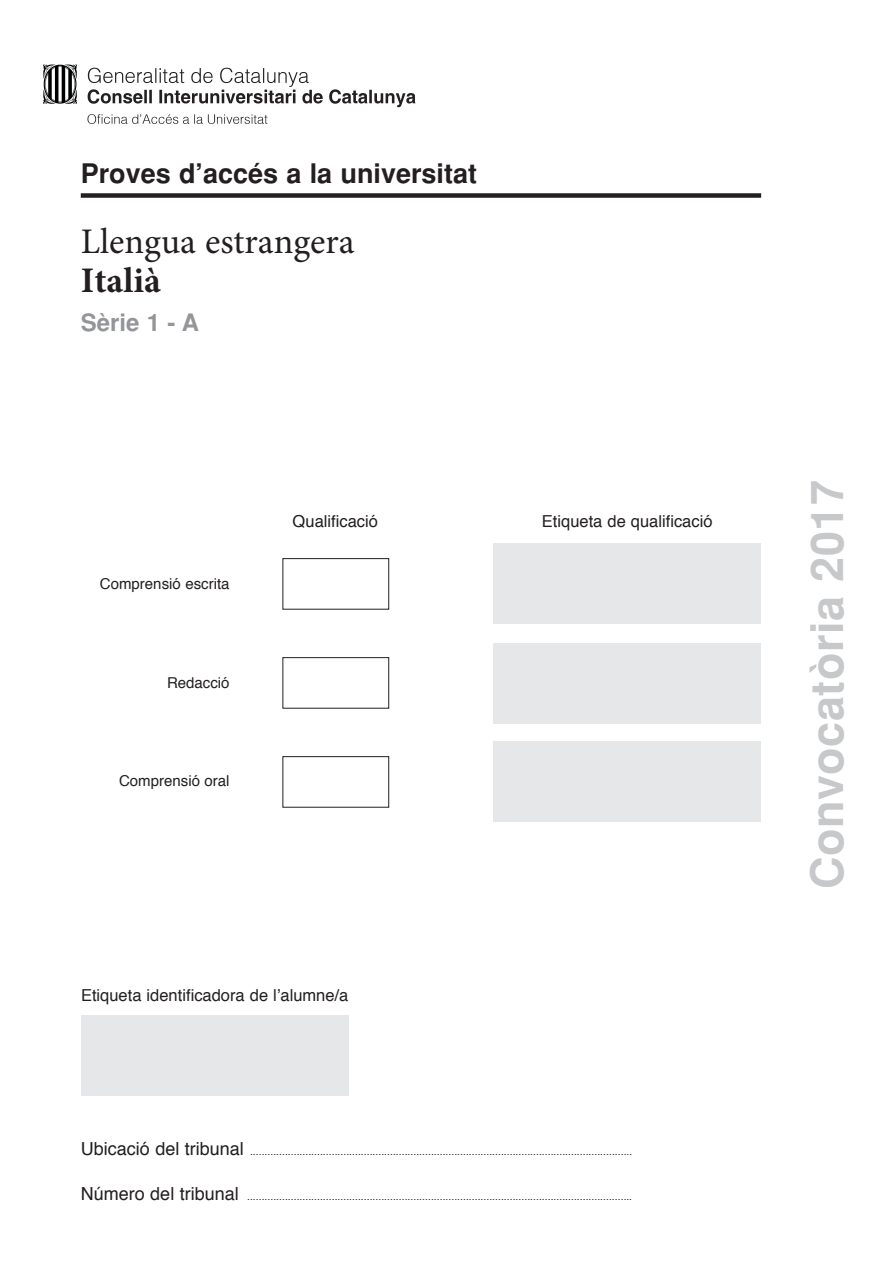
<style>
.page{position:relative;width:893px;height:1263px;background:#fff}
.page>*{position:absolute;margin:0;border:0;box-sizing:border-box;transform-origin:0 0}
.t1{font:700 45px "Helvetica";letter-spacing:.01em;color:#c7c8ca}
.t2{font:36px "Minion Pro";color:#231f20}
.t3{font:700 36px "Minion Pro";color:#231f20}
.t4{font:700 27px "Helvetica";color:#231f20}
.t5{font:700 24px "Helvetica";color:#939598}
.t6{font:16.5px "Helvetica";color:#231f20}
.t7{font:15px "Helvetica";color:#231f20}
.t8{font:10.5px "Helvetica";color:#231f20}
.s1{font-size:18px}
</style>
<div class="page">
<div style="left:81px;top:193px;width:680px;height:5px;background:#231f20"></div>
<div style="left:81px;top:1015px;width:268px;height:81px;background:#e6e7e9"></div>
<div style="left:493px;top:741px;width:268px;height:81px;background:#e6e7e9"></div>
<div style="left:493px;top:643px;width:268px;height:81px;background:#e6e7e9"></div>
<div style="left:493px;top:543px;width:268px;height:81px;background:#e6e7e9"></div>
<div style="left:283px;top:558px;width:106px;height:51px;background:#fff;border:1px solid #231f20"></div>
<div style="left:283px;top:657px;width:106px;height:51px;background:#fff;border:1px solid #231f20"></div>
<div style="left:283px;top:756px;width:106px;height:51px;background:#fff;border:1px solid #231f20"></div>
<img style="left:43px;top:64px;width:373px;height:60px">
<h3 class="t4" style="left:81px;top:157px;width:398px">Proves d’accés a la universitat</h3>
<h2 class="t2" style="left:81px;top:217px;width:275px">Llengua estrangera</h2>
<h2 class="t3" style="left:81px;top:255px;width:81px">Italià</h2>
<h3 class="t5" style="left:81px;top:308px;width:120px">Sèrie 1 - A</h3>
<h3 class="t7" style="left:100px;top:572px;width:131px">Comprensió escrita</h3>
<h3 class="t7" style="left:167px;top:671px;width:64px">Redacció</h3>
<h3 class="t7" style="left:119px;top:769px;width:112px">Comprensió oral</h3>
<h3 class="t6" style="left:293px;top:509px;width:87px">Qualificació</h3>
<h3 class="t6" style="left:542px;top:509px;width:172px">Etiqueta de qualificació</h3>
<h3 class="t6" style="left:81px;top:982px;width:269px">Etiqueta identificadora de l’alumne/a</h3>
<p class="t8" style="left:81px;top:1143px;width:553px"><span class="s1">Ubicació del tribunal</span> ...................................................................................................................................</p>
<p class="t8" style="left:81px;top:1188px;width:553px"><span class="s1">Número del tribunal</span> ....................................................................................................................................</p>
<h1 class="t1" style="left:801px;top:889px;width:410px;rotate:-90deg">Convocatòria 2017</h1>
</div>
